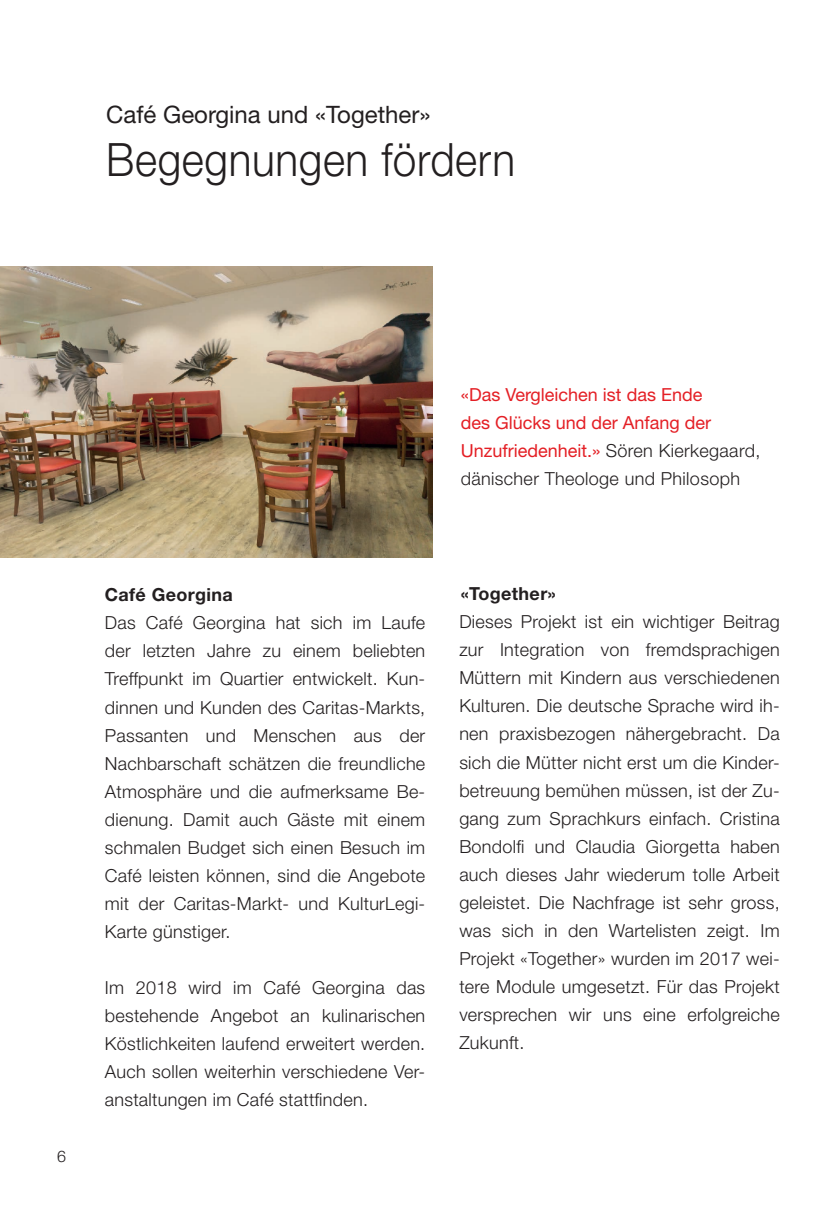
<style>
.page{position:relative;width:837px;height:1215px;background:#fff}
.page>*{position:absolute;margin:0;border:0;box-sizing:border-box;transform-origin:0 0}
.Titel{font:300 46px "Helvetica Neue";letter-spacing:.015em;color:#231f20;scale:.92 1}
.Spitzmarke{font:24px "Helvetica Neue";color:#231f20}
.Fliesstext{font:300 18px/28px "Helvetica Neue";letter-spacing:.015em;color:#231f20;text-align:justify}
.Untertitel{font:18px/28px "Helvetica Neue";color:#e41f25}
.Fliesstext_bold{font:700 18px "Helvetica Neue";letter-spacing:.02em;color:#231f20}
.t1{font:300 16px "Helvetica Neue";color:#231f20}
.s1{font-weight:300;color:#231f20}
</style>
<div class="page">
<img style="left:0;top:266px;width:432px;height:291px">
<p class="Spitzmarke" style="left:106px;top:100px;width:326px">Café Georgina und «Together»</p>
<p class="Titel" style="left:106px;top:131px;width:446px">Begegnungen fördern</p>
<p class="Untertitel" style="left:461px;top:380px;width:301px">«Das Vergleichen ist das Ende<br>des Glücks und der Anfang der Unzufriedenheit.» <span class="s1">Sören Kierkegaard, dänischer Theologe und Philosoph</span></p>
<p class="t1" style="left:57px;top:1146px;width:10px">6</p>
<p class="Fliesstext_bold" style="left:105px;top:584px;width:129px">Café Georgina</p>
<p class="Fliesstext" style="left:105px;top:608px;width:322px">Das Café Georgina hat sich im Laufe der letzten Jahre zu einem beliebten Treffpunkt im Quartier entwickelt. Kun&shy;dinnen und Kunden des Caritas-Markts, Passanten und Menschen aus der Nachbarschaft schätzen die freundliche Atmosphäre und die aufmerksame Be&shy;dienung. Damit auch Gäste mit einem schmalen Budget sich einen Besuch im Café leisten können, sind die Angebote mit der Caritas-Markt- und KulturLegi-Karte günstiger.</p>
<p class="Fliesstext" style="left:105px;top:972px;width:322px">Im 2018 wird im Café Georgina das bestehende Angebot an kulinarischen Köstlichkeiten laufend erweitert werden.<br>Auch sollen weiterhin verschiedene Ver&shy;anstaltungen im Café stattfinden.</p>
<p class="Fliesstext_bold" style="left:461px;top:583px;width:96px">«Together»</p>
<p class="Fliesstext" style="left:459px;top:607px;width:322px">Dieses Projekt ist ein wichtiger Beitrag zur Integration von fremdsprachigen Müttern mit Kindern aus verschiedenen Kulturen. Die deutsche Sprache wird ih&shy;nen praxisbezogen nähergebracht. Da sich die Mütter nicht erst um die Kinder&shy;betreuung bemühen müssen, ist der Zu&shy;gang zum Sprachkurs einfach. Cristina Bondolfi und Claudia Giorgetta haben auch dieses Jahr wiederum tolle Arbeit geleistet. Die Nachfrage ist sehr gross, was sich in den Wartelisten zeigt. Im Projekt «Together» wurden im 2017 wei&shy;tere Module umgesetzt. Für das Projekt versprechen wir uns eine erfolgreiche Zukunft.</p>
</div>
